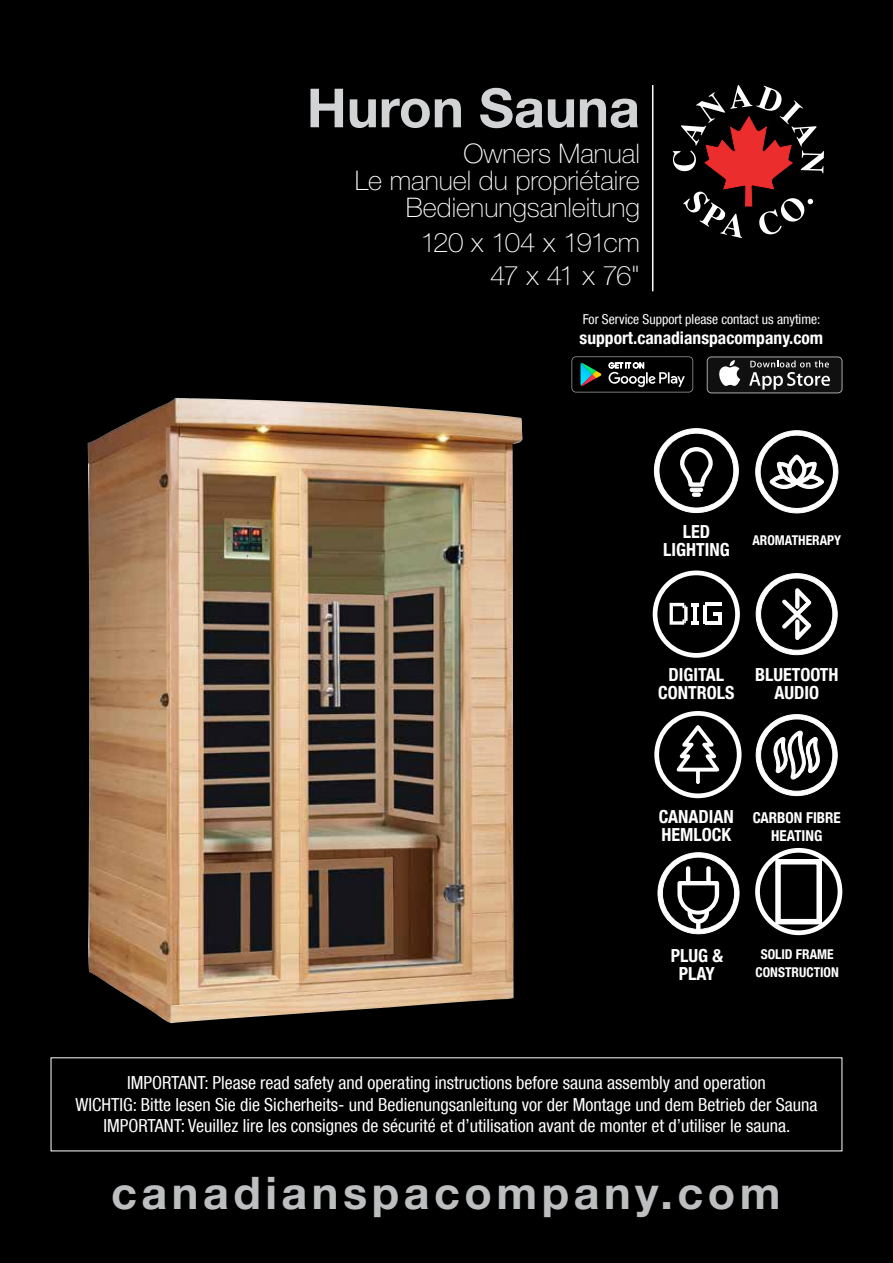
<style>
.page{position:relative;width:893px;height:1263px;background:#fff}
.page>*{position:absolute;margin:0;border:0;box-sizing:border-box;transform-origin:0 0}
.t1{font:700 54px "Helvetica Neue";color:#d1d3d4}
.t2{font:700 45px "Helvetica Neue";letter-spacing:.1em;color:#bcbec0}
.t3{font:100 27px/27px "Helvetica Neue";color:#fff;text-align:right}
.t4{font:100 27px/32.4px "Helvetica Neue";letter-spacing:-.075em;color:#fff;text-align:right}
.t5{font:condensed 18px/21.6px "Helvetica Neue LT Com";color:#fff;text-align:center}
.t6{font:700 condensed 18px/18px "Helvetica Neue LT Com";color:#fff;text-align:center}
.t7{font:700 condensed 17.55px "Helvetica Neue LT Com";color:#fff}
.t8{font:700 condensed 15px/18px "Helvetica Neue LT Com";color:#fff;text-align:center}
.t9{font:condensed 13.65px "Helvetica Neue LT Com";color:#fff}
.t10{font:700 condensed 13.5px/18px "Helvetica Neue LT Com";color:#fff;text-align:center}
</style>
<div class="page">
<div style="left:0;top:0;width:893px;height:1140px;background:#000"></div>
<div style="left:0;top:1131px;width:893px;height:132px;background:#000"></div>
<img style="left:88px;top:398px;width:435px;height:625px">
<svg style="left:673px;top:85px;width:151px;height:153px"></svg>
<hr style="left:652px;top:85px;width:1px;height:206px;background:#fff">
<svg style="left:654px;top:428px;width:85px;height:85px"></svg>
<svg style="left:755px;top:430px;width:84px;height:84px"></svg>
<svg style="left:653px;top:570px;width:87px;height:88px"></svg>
<hr style="left:705px;top:621px;width:17px;height:4px;background:#fff">
<svg style="left:756px;top:573px;width:82px;height:82px"></svg>
<svg style="left:654px;top:711px;width:87px;height:87px"></svg>
<svg style="left:756px;top:714px;width:82px;height:82px"></svg>
<svg style="left:755px;top:848px;width:87px;height:87px"></svg>
<div style="left:775px;top:859px;width:47px;height:65px;border:5px solid #fff"></div>
<svg style="left:657px;top:852px;width:82px;height:82px"></svg>
<svg style="left:707px;top:357px;width:135px;height:36px;background:#444343"></svg>
<div style="left:707px;top:357px;width:135px;height:36px;border:1px solid #a7a9ac;border-radius:4px"></div>
<svg style="left:571px;top:356px;width:122px;height:36px"></svg>
<h1 class="t1" style="left:307px;top:75px;width:335px">Huron Sauna</h1>
<h3 class="t3" style="left:355px;top:140px;width:287px">Owners Manual<br>Le manuel du propriétaire<br>Bedienungsanleitung</h3>
<h3 class="t4" style="left:420px;top:226px;width:221px">120 x 104 x 191cm<br>47 x 41 x 76"</h3>
<p class="t9" style="left:583px;top:312px;width:239px">For Service Support please contact us anytime:</p>
<p class="t7" style="left:580px;top:327px;width:245px">support.canadianspacompany.com</p>
<p class="t6" style="left:663px;top:522px;width:68px">LED<br>LIGHTING</p>
<p class="t10" style="left:752px;top:531px;width:90px">AROMATHERAPY</p>
<p class="t6" style="left:658px;top:665px;width:78px">DIGITAL<br>CONTROLS</p>
<p class="t6" style="left:755px;top:665px;width:85px">BLUETOOTH<br>AUDIO</p>
<p class="t6" style="left:659px;top:808px;width:77px;text-align:left">CANADIAN<br>HEMLOCK</p>
<p class="t8" style="left:753px;top:809px;width:90px">CARBON FIBRE<br>HEATING</p>
<p class="t6" style="left:671px;top:947px;width:54px">PLUG &amp;<br>PLAY</p>
<p class="t10" style="left:755px;top:945px;width:85px">SOLID FRAME<br>CONSTRUCTION</p>
<p class="t5" style="left:75px;top:1072px;width:744px">IMPORTANT: Please read safety and operating instructions before sauna assembly and operation<br>WICHTIG: Bitte lesen Sie die Sicherheits- und Bedienungsanleitung vor der Montage und dem Betrieb der Sauna<br>IMPORTANT: Veuillez lire les consignes de sécurité et d’utilisation avant de monter et d’utiliser le sauna.</p>
<h2 class="t2" style="left:111px;top:1165px;width:671px">canadianspacompany.com</h2>
</div>
